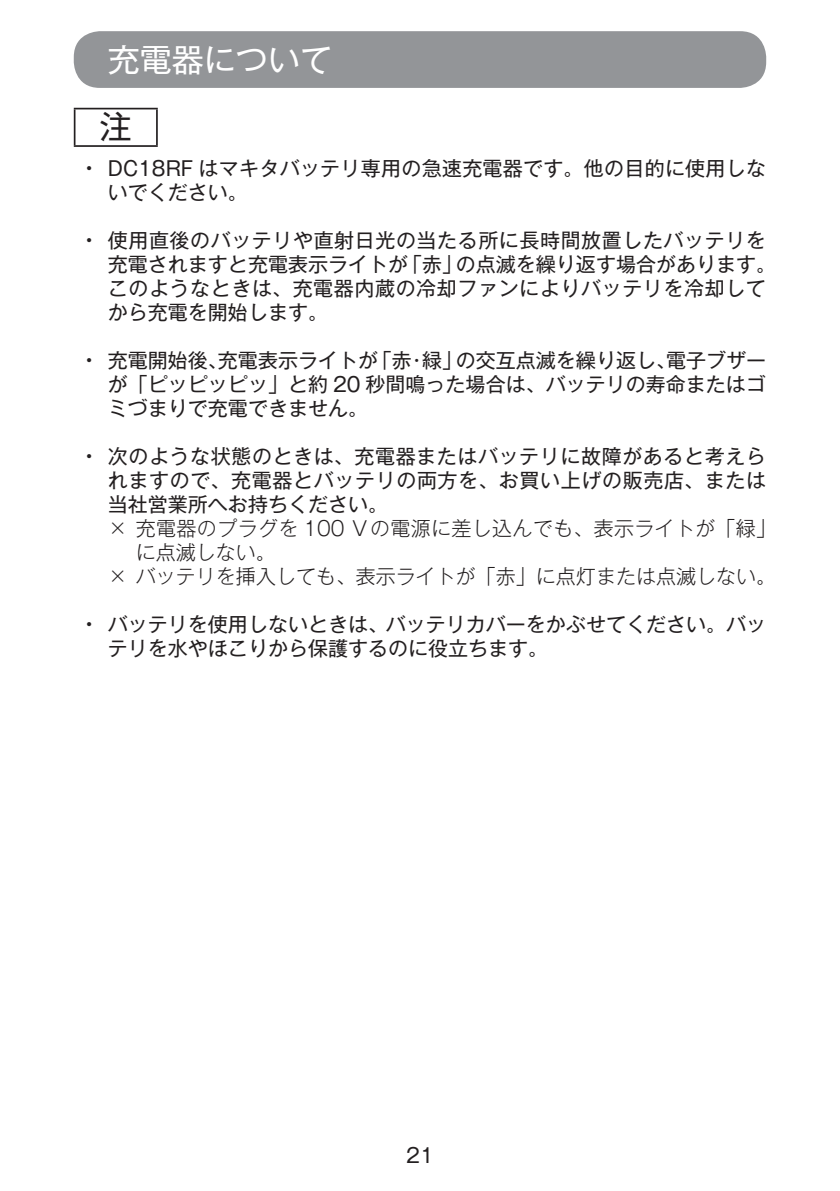
<style>
.page{position:relative;width:840px;height:1191px;background:#fff}
.page>*{position:absolute;margin:0;border:0;box-sizing:border-box;transform-origin:0 0}
.t1{font:32px "Gothic MB101 Pro";color:#fff}
.t2{font:32px "Gothic MB101 Pro";color:#231f20}
.t3{font:20px/24px "Gothic MB101 Pro";color:#231f20}
.t4{font:20px/24px "Gothic MB101 Pro";letter-spacing:.03em;color:#231f20}
.t5{font:300 20px "Gothic MB101 Pro";color:#231f20}
.s1{font-weight:500}
</style>
<div class="page">
<div style="left:74px;top:31px;width:691px;height:57px;background:#939598;border-radius:26px"></div>
<hr style="left:74px;top:108px;width:84px;height:1px;background:#231f20">
<hr style="left:74px;top:109px;width:1px;height:36px;background:#231f20">
<hr style="left:156px;top:109px;width:2px;height:36px;background:#231f20">
<hr style="left:74px;top:145px;width:84px;height:2px;background:#231f20">
<h1 class="t1" style="left:108px;top:33px;width:226px">充電器について</h1>
<h1 class="t2" style="left:100px;top:101px;width:33px">注</h1>
<p class="t3" style="left:108px;top:153px;width:659px;text-indent:-23px"><span class="s1">•</span> DC18RF はマキタバッテリ専用の急速充電器です。他の目的に使用しないでください。</p>
<p class="t4" style="left:108px;top:225px;width:669px;text-indent:-23px"><span class="s1">•</span> 使用直後のバッテリや直射日光の当たる所に長時間放置したバッテリを充電されますと充電表示ライトが｢赤｣の点滅を繰り返す場合があります。このようなときは、充電器内蔵の冷却ファンによりバッテリを冷却してから充電を開始します。</p>
<p class="t3" style="left:108px;top:345px;width:659px;text-align:justify;text-indent:-23px"><span class="s1">•</span> 充電開始後、充電表示ライトが｢赤・緑｣の交互点滅を繰り返し、電子ブザーが｢ピッピッピッ｣と約 20 秒間鳴った場合は、バッテリの寿命またはゴミづまりで充電できません。</p>
<p class="t3" style="left:108px;top:441px;width:659px;text-align:justify;text-indent:-23px"><span class="s1">•</span> 次のような状態のときは、充電器またはバッテリに故障があると考えられますので、充電器とバッテリの両方を、お買い上げの販売店、または当社営業所へお持ちください。</p>
<p class="t5" style="left:108px;top:512px;width:659px">× 充電器のプラグを 100 Ｖの電源に差し込んでも、表示ライトが｢緑｣</p>
<p class="t5" style="left:136px;top:536px;width:141px">に点滅しない。</p>
<p class="t5" style="left:108px;top:560px;width:669px">× バッテリを挿入しても、表示ライトが｢赤｣に点灯または点滅しない。</p>
<p class="t3" style="left:108px;top:609px;width:659px;text-indent:-23px"><span class="s1">•</span> バッテリを使用しないときは、バッテリカバーをかぶせてください。バッテリを水やほこりから保護するのに役立ちます。</p>
<p class="t3" style="left:406px;top:1140px;width:29px">21</p>
</div>
